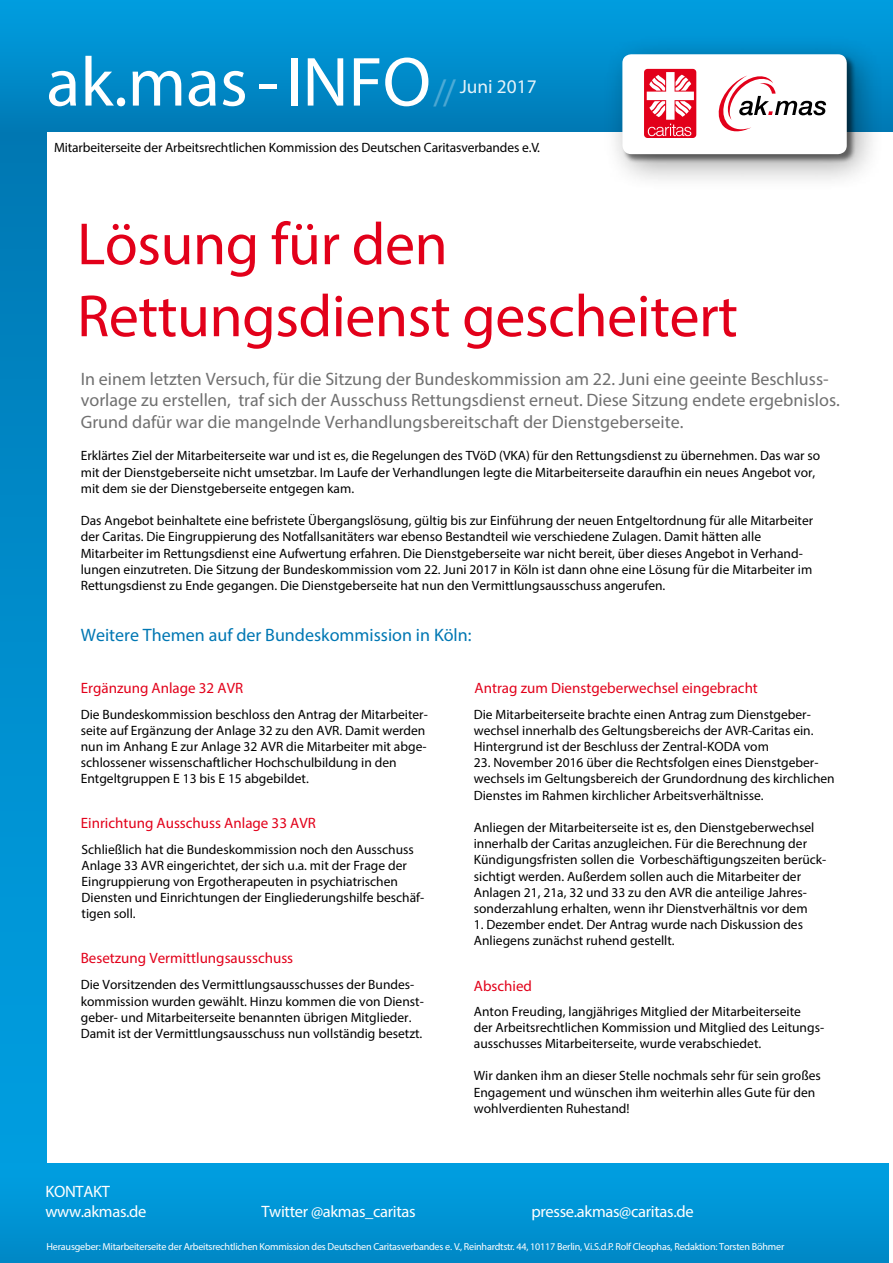
<style>
.page{position:relative;width:893px;height:1263px;background:#fff}
.page>*{position:absolute;margin:0;border:0;box-sizing:border-box;transform-origin:0 0}
.t1{font:700 condensed 70.05px "Helvetica Neue";color:#fff}
.t2{font:300 60px/72px "Helvetica Neue LT Std";letter-spacing:-.01em;color:#e2001a}
.t3{font:300 condensed 37.35px "Helvetica Neue LT Std";color:#fff}
.t4{font:300 condensed 19.35px "Helvetica Neue LT Std";color:#fff}
.t5{font:300 18px/21.6px "Helvetica Neue LT Std";color:#707070}
.t6{font:700 18px "Helvetica Neue LT Std";color:#0077b3}
.t7{font:16.5px/19.8px "Helvetica Neue LT Std";letter-spacing:-.02em;color:#fff}
.t8{font:700 15px "Helvetica Neue LT Std";color:#e2001a}
.t9{font:13.5px/16.2px "Helvetica Neue LT Std";color:#000}
.t10{font:700 13.5px/16.2px "Helvetica Neue LT Std";color:#000}
.t11{font:10.2px "Helvetica Neue LT Std";letter-spacing:-.02em;color:#fff}
.s1{font-weight:400}
</style>
<div class="page">
<div style="left:0;top:131px;width:47px;height:1102px;background:linear-gradient(to bottom,#0079b4,#00a2e5)"></div>
<div style="left:0;top:0;width:893px;height:132px;background:linear-gradient(to bottom,#009fe2,#007ab5)"></div>
<svg style="left:603px;top:35px;width:281px;height:145px"></svg>
<div style="left:622px;top:54px;width:225px;height:100px;background:#fff;border-radius:9px"></div>
<svg style="left:718px;top:75px;width:108px;height:57px"></svg>
<div style="left:644px;top:69px;width:52px;height:69px;background:#e2001a;border-radius:4px"></div>
<svg style="left:647px;top:72px;width:47px;height:64px"></svg>
<div style="left:0;top:1163px;width:888px;height:100px;background:linear-gradient(to bottom,#00a1e3,#0089c7)"></div>
<h1 class="t1" style="left:47px;top:39px;width:386px">ak.mas-INFO</h1>
<h3 class="t3" style="left:433px;top:69px;width:24px">//</h3>
<h3 class="t4" style="left:460px;top:75px;width:78px">Juni 2017</h3>
<p class="t10" style="left:54px;top:139px;width:487px">Mitarbeiterseite der Arbeitsrechtlichen Kommission <span class="s1">des Deutschen Caritasverbandes e.V.</span></p>
<h2 class="t2" style="left:77px;top:207px;width:662px">Lösung für den<br>Rettungsdienst gescheitert</h2>
<p class="t5" style="left:81px;top:368px;width:761px">In einem letzten Versuch, für die Sitzung der Bundeskommission am 22. Juni eine geeinte Beschluss&shy;vorlage zu erstellen, traf sich der Ausschuss Rettungsdienst erneut. Diese Sitzung endete ergebnislos.<br>Grund dafür war die mangelnde Verhandlungsbereitschaft der Dienstgeberseite.</p>
<p class="t10" style="left:81px;top:447px;width:741px">Erklärtes Ziel der Mitarbeiterseite war und ist es, die Regelungen des TVöD (VKA) für den Rettungsdienst zu übernehmen. Das war so mit der Dienstgeberseite nicht umsetzbar. Im Laufe der Verhandlungen legte die Mitarbeiterseite daraufhin ein neues Angebot vor, mit dem sie der Dienstgeberseite entgegen kam.</p>
<p class="t10" style="left:81px;top:512px;width:734px">Das Angebot beinhaltete eine befristete Übergangslösung, gültig bis zur Einführung der neuen Entgeltordnung für alle Mitarbeiter der Caritas. Die Eingruppierung des Notfallsanitäters war ebenso Bestandteil wie verschiedene Zulagen. Damit hätten alle Mitarbeiter im Rettungsdienst eine Aufwertung erfahren. Die Dienstgeberseite war nicht bereit, über dieses Angebot in Verhand&shy;lungen einzutreten. Die Sitzung der Bundeskommission vom 22. Juni 2017 in Köln ist dann ohne eine Lösung für die Mitarbeiter im Rettungsdienst zu Ende gegangen. Die Dienstgeberseite hat nun den Vermittlungsausschuss angerufen.</p>
<h3 class="t6" style="left:81px;top:624px;width:392px">Weitere Themen auf der Bundeskommission in Köln:</h3>
<p class="t8" style="left:81px;top:679px;width:164px">Ergänzung Anlage 32 AVR</p>
<p class="t9" style="left:81px;top:706px;width:349px">Die Bundeskommission beschloss den Antrag der Mitarbeiter&shy;seite auf Ergänzung der Anlage 32 zu den AVR. Damit werden nun im Anhang E zur Anlage 32 AVR die Mitarbeiter mit abge&shy;schlossener wissenschaftlicher Hochschulbildung in den Entgeltgruppen E 13 bis E 15 abgebildet.</p>
<p class="t8" style="left:81px;top:813px;width:237px">Einrichtung Ausschuss Anlage 33 AVR</p>
<p class="t9" style="left:82px;top:841px;width:344px">Schließlich hat die Bundeskommission noch den Ausschuss Anlage 33 AVR eingerichtet, der sich u.a. mit der Frage der Eingruppierung von Ergotherapeuten in psychiatrischen Diensten und Einrichtungen der Eingliederungshilfe beschäf&shy;tigen soll.</p>
<p class="t8" style="left:81px;top:949px;width:214px">Besetzung Vermittlungsausschuss</p>
<p class="t9" style="left:81px;top:976px;width:345px">Die Vorsitzenden des Vermittlungsausschusses der Bundes&shy;kommission wurden gewählt. Hinzu kommen die von Dienst&shy;geber- und Mitarbeiterseite benannten übrigen Mitglieder.<br>Damit ist der Vermittlungsausschuss nun vollständig besetzt.</p>
<p class="t8" style="left:475px;top:679px;width:285px">Antrag zum Dienstgeberwechsel eingebracht</p>
<p class="t9" style="left:474px;top:706px;width:341px">Die Mitarbeiterseite brachte einen Antrag zum Dienstgeber&shy;wechsel innerhalb des Geltungsbereichs der AVR-Caritas ein.<br>Hintergrund ist der Beschluss der Zentral-KODA vom</p>
<p class="t9" style="left:474px;top:754px;width:362px">23. November 2016 über die Rechtsfolgen eines Dienstgeber&shy;wechsels im Geltungsbereich der Grundordnung des kirchlichen<br>Dienstes im Rahmen kirchlicher Arbeitsverhältnisse.</p>
<p class="t9" style="left:474px;top:819px;width:354px">Anliegen der Mitarbeiterseite ist es, den Dienstgeberwechsel innerhalb der Caritas anzugleichen. Für die Berechnung der Kündigungsfristen sollen die Vorbeschäftigungszeiten berück&shy;sichtigt werden. Außerdem sollen auch die Mitarbeiter der Anlagen 21, 21a, 32 und 33 zu den AVR die anteilige Jahres&shy;sonderzahlung erhalten, wenn ihr Dienstverhältnis vor dem</p>
<p class="t9" style="left:474px;top:916px;width:331px">1. Dezember endet. Der Antrag wurde nach Diskussion des<br>Anliegens zunächst ruhend gestellt.</p>
<p class="t8" style="left:474px;top:976px;width:60px">Abschied</p>
<p class="t9" style="left:474px;top:1003px;width:352px">Anton Freuding, langjähriges Mitglied der Mitarbeiterseite<br>der Arbeitsrechtlichen Kommission und Mitglied des Leitungs&shy;ausschusses Mitarbeiterseite, wurde verabschiedet.</p>
<p class="t9" style="left:474px;top:1067px;width:349px">Wir danken ihm an dieser Stelle nochmals sehr für sein großes<br>Engagement und wünschen ihm weiterhin alles Gute für den wohlverdienten Ruhestand!</p>
<p class="t7" style="left:45px;top:1181px;width:103px">KONTAKT www.akmas.de</p>
<p class="t7" style="left:261px;top:1201px;width:156px">Twitter @akmas_caritas</p>
<p class="t7" style="left:531px;top:1201px;width:164px">presse.akmas@caritas.de</p>
<p class="t11" style="left:47px;top:1240px;width:739px">Herausgeber: Mitarbeiterseite der Arbeitsrechtlichen Kommission des Deutschen Caritasverbandes e. V., Reinhardtstr. 44, 10117 Berlin, V.i.S.d.P. Rolf Cleophas, Redaktion: Torsten Böhmer</p>
</div>
